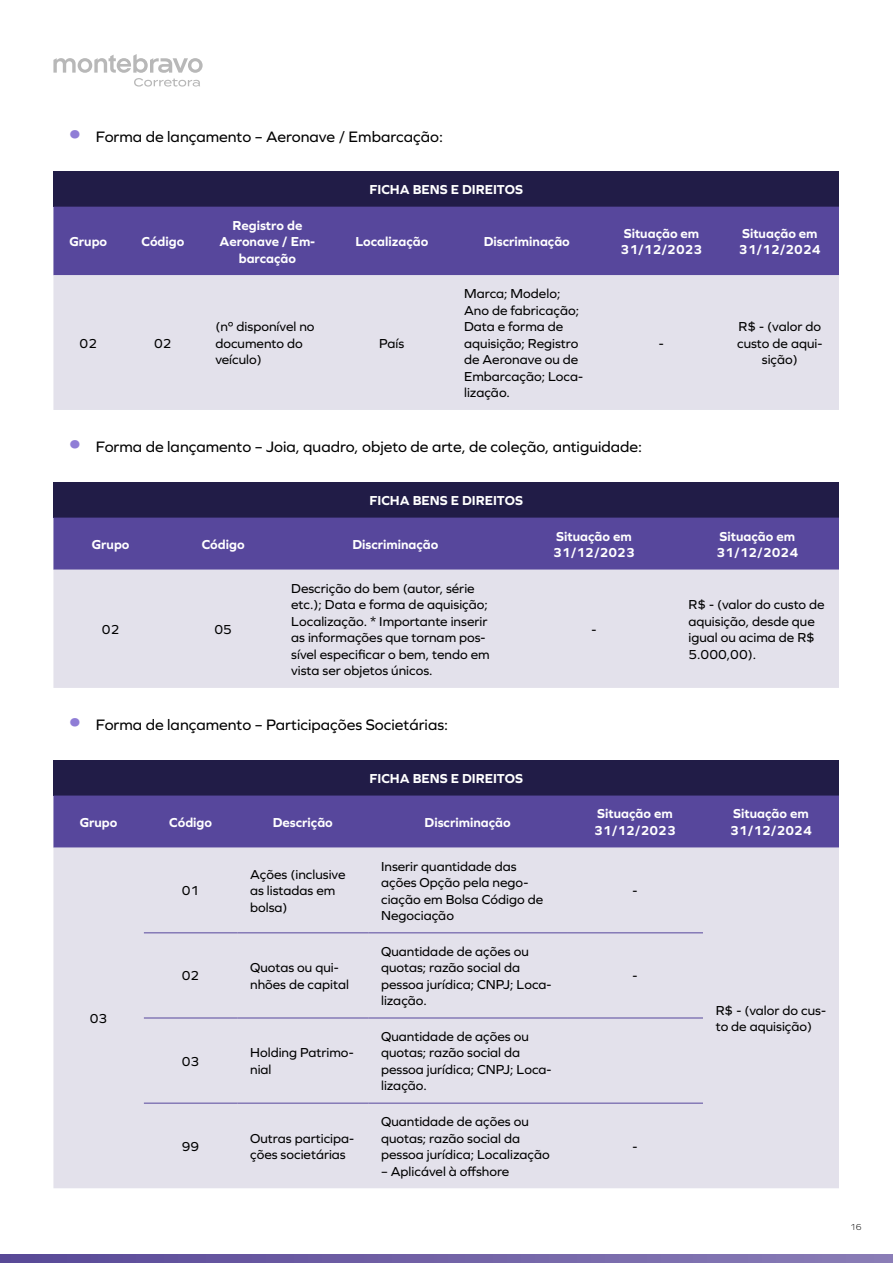
<style>
.page{position:relative;width:893px;height:1263px;background:#fff}
.page>*{position:absolute;margin:0;border:0;box-sizing:border-box;transform-origin:0 0}
.t1{font:15.75px "Graphie";color:#000}
.t2{font:13.5px/16.5px "Graphie";color:#000}
.t3{font:700 13.5px/16.5px "Graphie";color:#fff}
.t4{font:300 9px "Graphie";color:#000}
.s1{font-family:"Termina";font-weight:800;font-size:27px;color:#8f7dd6}
</style>
<div class="page">
<div style="left:53px;top:171px;width:786px;height:36px;background:#211c47"></div>
<div style="left:53px;top:207px;width:786px;height:68px;background:#57479c"></div>
<div style="left:53px;top:275px;width:786px;height:135px;background:#e3e1eb"></div>
<div style="left:53px;top:482px;width:786px;height:36px;background:#211c47"></div>
<div style="left:53px;top:518px;width:786px;height:52px;background:#57479c"></div>
<div style="left:53px;top:570px;width:786px;height:118px;background:#e3e1eb"></div>
<div style="left:53px;top:760px;width:786px;height:35px;background:#211c47"></div>
<div style="left:53px;top:795px;width:786px;height:53px;background:#57479c"></div>
<div style="left:53px;top:848px;width:786px;height:340px;background:#e3e1eb"></div>
<hr style="left:144px;top:932px;width:93px;height:1px;background:#57479c">
<hr style="left:144px;top:1018px;width:93px;height:1px;background:#57479c">
<hr style="left:144px;top:1103px;width:93px;height:1px;background:#57479c">
<hr style="left:237px;top:932px;width:131px;height:1px;background:#57479c">
<hr style="left:368px;top:932px;width:199px;height:1px;background:#57479c">
<hr style="left:567px;top:932px;width:136px;height:1px;background:#57479c">
<hr style="left:237px;top:1018px;width:131px;height:1px;background:#57479c">
<hr style="left:368px;top:1018px;width:199px;height:1px;background:#57479c">
<hr style="left:567px;top:1018px;width:136px;height:1px;background:#57479c">
<hr style="left:237px;top:1103px;width:131px;height:1px;background:#57479c">
<hr style="left:368px;top:1103px;width:199px;height:1px;background:#57479c">
<hr style="left:567px;top:1103px;width:136px;height:1px;background:#57479c">
<svg style="left:0;top:1255px;width:893px;height:8px;background:#7162a6"></svg>
<svg style="left:53px;top:54px;width:150px;height:33px"></svg>
<p class="t1" style="left:69px;top:127px;width:376px"><span class="s1">•</span> Forma de lançamento – Aeronave / Embarcação:</p>
<p class="t3" style="left:69px;top:233px;width:39px">Grupo</p>
<p class="t3" style="left:141px;top:233px;width:45px">Código</p>
<p class="t2" style="left:80px;top:335px;width:19px">02</p>
<p class="t2" style="left:154px;top:335px;width:19px">02</p>
<p class="t3" style="left:220px;top:216px;width:97px;text-align:center">Registro de<br>Aeronave / Em&shy;barcação</p>
<p class="t2" style="left:215px;top:318px;width:101px">(nº disponível no documento do veículo)</p>
<p class="t3" style="left:369px;top:181px;width:155px">FICHA BENS E DIREITOS</p>
<p class="t3" style="left:355px;top:233px;width:74px">Localização</p>
<p class="t3" style="left:484px;top:233px;width:88px">Discriminação</p>
<p class="t3" style="left:621px;top:225px;width:83px">Situação em<br>31/12/2023</p>
<p class="t3" style="left:739px;top:225px;width:83px">Situação em<br>31/12/2024</p>
<p class="t2" style="left:379px;top:335px;width:27px">País</p>
<p class="t2" style="left:464px;top:285px;width:121px">Marca; Modelo;<br>Ano de fabricação;<br>Data e forma de aquisição; Registro de Aeronave ou de<br>Embarcação; Loca&shy;lização.</p>
<p class="t2" style="left:659px;top:335px;width:6px">-</p>
<p class="t2" style="left:737px;top:318px;width:87px;text-align:center">R$ - (valor do custo de aqui&shy;sição)</p>
<p class="t1" style="left:69px;top:438px;width:575px"><span class="s1">•</span> Forma de lançamento – Joia, quadro, objeto de arte, de coleção, antiguidade:</p>
<p class="t3" style="left:369px;top:492px;width:155px">FICHA BENS E DIREITOS</p>
<p class="t3" style="left:92px;top:536px;width:39px">Grupo</p>
<p class="t3" style="left:202px;top:536px;width:45px">Código</p>
<p class="t3" style="left:352px;top:536px;width:88px">Discriminação</p>
<p class="t3" style="left:553px;top:527px;width:83px">Situação em<br>31/12/2023</p>
<p class="t3" style="left:716px;top:527px;width:83px">Situação em<br>31/12/2024</p>
<p class="t2" style="left:102px;top:621px;width:19px">02</p>
<p class="t2" style="left:214px;top:621px;width:19px">05</p>
<p class="t2" style="left:291px;top:579px;width:200px">Descrição do bem (autor, série etc.); Data e forma de aquisição;<br>Localização. * Importante inserir as informações que tornam pos&shy;sível especificar o bem, tendo em vista ser objetos únicos.</p>
<p class="t1" style="left:69px;top:716px;width:381px"><span class="s1">•</span> Forma de lançamento – Participações Societárias:</p>
<p class="t3" style="left:369px;top:770px;width:155px">FICHA BENS E DIREITOS</p>
<p class="t2" style="left:591px;top:621px;width:6px">-</p>
<p class="t2" style="left:688px;top:596px;width:138px">R$ - (valor do custo de aquisição, desde que igual ou acima de R$<br>5.000,00).</p>
<p class="t3" style="left:80px;top:814px;width:39px">Grupo</p>
<p class="t3" style="left:169px;top:814px;width:45px">Código</p>
<p class="t3" style="left:273px;top:814px;width:62px">Descrição</p>
<p class="t3" style="left:425px;top:814px;width:88px">Discriminação</p>
<p class="t3" style="left:594px;top:805px;width:83px">Situação em<br>31/12/2023</p>
<p class="t3" style="left:730px;top:805px;width:83px">Situação em<br>31/12/2024</p>
<p class="t2" style="left:90px;top:1010px;width:19px">03</p>
<p class="t2" style="left:182px;top:882px;width:19px">01</p>
<p class="t2" style="left:250px;top:866px;width:97px">Ações (inclusive as listadas em bolsa)</p>
<p class="t2" style="left:381px;top:857px;width:164px">Inserir quantidade das ações Opção pela nego&shy;ciação em Bolsa Código de<br>Negociação</p>
<p class="t2" style="left:182px;top:967px;width:19px">02</p>
<p class="t2" style="left:250px;top:959px;width:100px">Quotas ou qui&shy;nhões de capital</p>
<p class="t2" style="left:182px;top:1052px;width:19px">03</p>
<p class="t2" style="left:250px;top:1044px;width:105px">Holding Patrimo&shy;nial</p>
<p class="t2" style="left:182px;top:1138px;width:19px">99</p>
<p class="t2" style="left:250px;top:1129px;width:106px">Outras participa&shy;ções societárias</p>
<p class="t2" style="left:381px;top:943px;width:172px">Quantidade de ações ou quotas; razão social da pessoa jurídica; CNPJ; Loca&shy;lização.</p>
<p class="t2" style="left:381px;top:1028px;width:172px">Quantidade de ações ou quotas; razão social da pessoa jurídica; CNPJ; Loca&shy;lização.</p>
<p class="t2" style="left:381px;top:1113px;width:170px">Quantidade de ações ou quotas; razão social da pessoa jurídica; Localização</p>
<p class="t2" style="left:381px;top:1162px;width:130px">– Aplicável à offshore</p>
<p class="t2" style="left:632px;top:882px;width:6px">-</p>
<p class="t2" style="left:632px;top:967px;width:6px">-</p>
<p class="t2" style="left:632px;top:1138px;width:6px">-</p>
<p class="t2" style="left:716px;top:1002px;width:112px">R$ - (valor do cus&shy;to de aquisição)</p>
<p class="t4" style="left:850px;top:1221px;width:13px">16</p>
</div>
